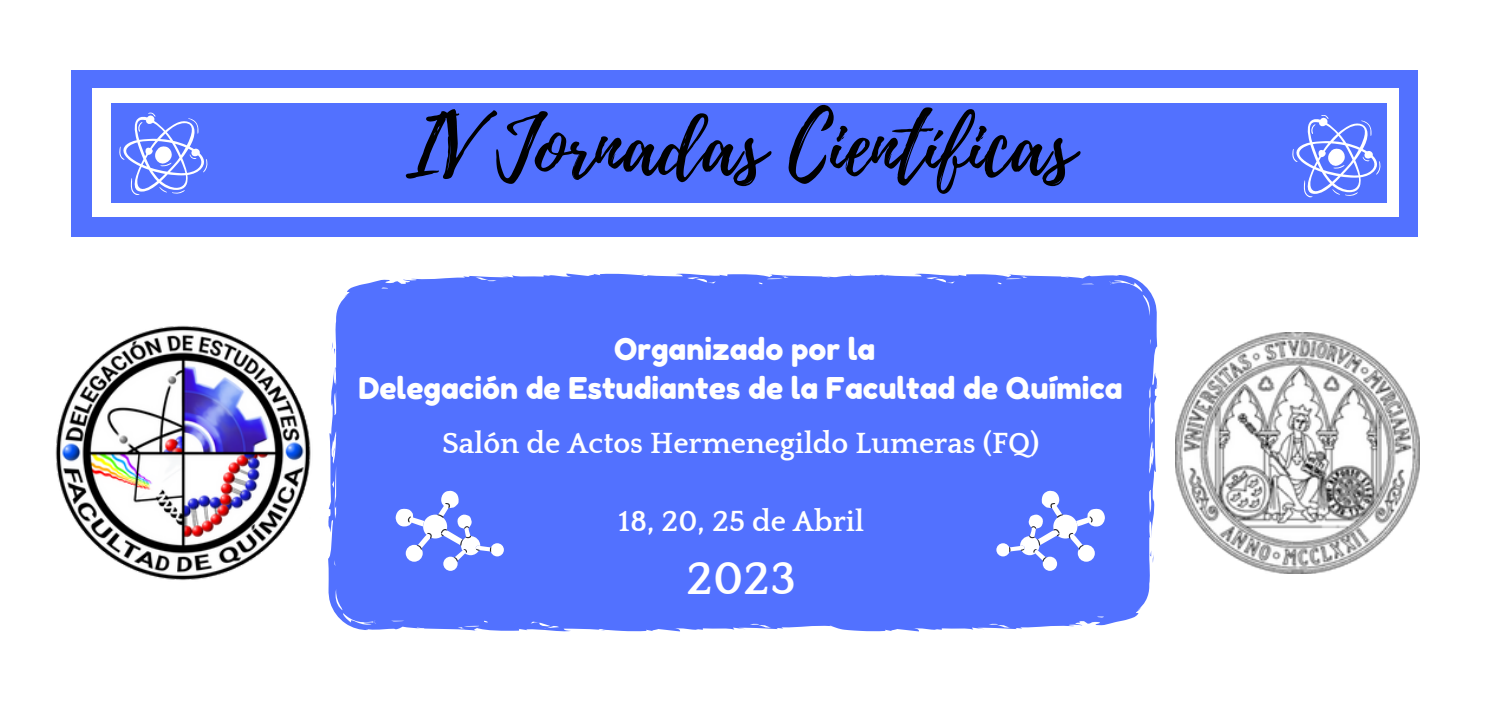
<style>
.page{position:relative;width:1489px;height:702px;background:#fff}
.page>*{position:absolute;margin:0;border:0;box-sizing:border-box;transform-origin:0 0}
.t1{font:83px "Playlist Script";color:#000}
.t2{font:700 47.5px "Quattrocento";color:#fff}
.t3{font:30px "Fredoka One";color:#fff}
.t4{font:700 30px "Quattrocento";color:#fff}
</style>
<div class="page">
<div style="left:71px;top:70px;width:1347px;height:166px;background:#5271ff"></div>
<div style="left:92px;top:88px;width:1308px;height:129px;background:#fff"></div>
<div style="left:111px;top:103px;width:1276px;height:100px;background:#5271ff"></div>
<svg style="left:119px;top:112px;width:89px;height:83px"></svg>
<svg style="left:1292px;top:115px;width:88px;height:83px"></svg>
<svg style="left:328px;top:275px;width:352px;height:357px;background:#607dff"></svg>
<div style="left:562px;top:273px;width:239px;height:358px;background:#5271ff"></div>
<div style="left:801px;top:273px;width:357px;height:358px;background:#5271ff"></div>
<img style="left:1175px;top:333px;width:244px;height:240px">
<svg style="left:395px;top:490px;width:109px;height:80px"></svg>
<svg style="left:996px;top:490px;width:109px;height:80px"></svg>
<img style="left:55px;top:325px;width:256px;height:256px">
<p class="t1" style="left:406px;top:87px;width:670px">IV Jornadas Científicas</p>
<h3 class="t3" style="left:614px;top:330px;width:263px">Organizado por la</h3>
<h3 class="t3" style="left:358px;top:370px;width:766px">Delegación de Estudiantes de la Facultad de Química</h3>
<p class="t4" style="left:442px;top:427px;width:599px">Salón de Actos Hermenegildo Lumeras (FQ)</p>
<p class="t4" style="left:618px;top:505px;width:247px">18, 20, 25 de Abril</p>
<p class="t2" style="left:686px;top:554px;width:111px">2023</p>
</div>
